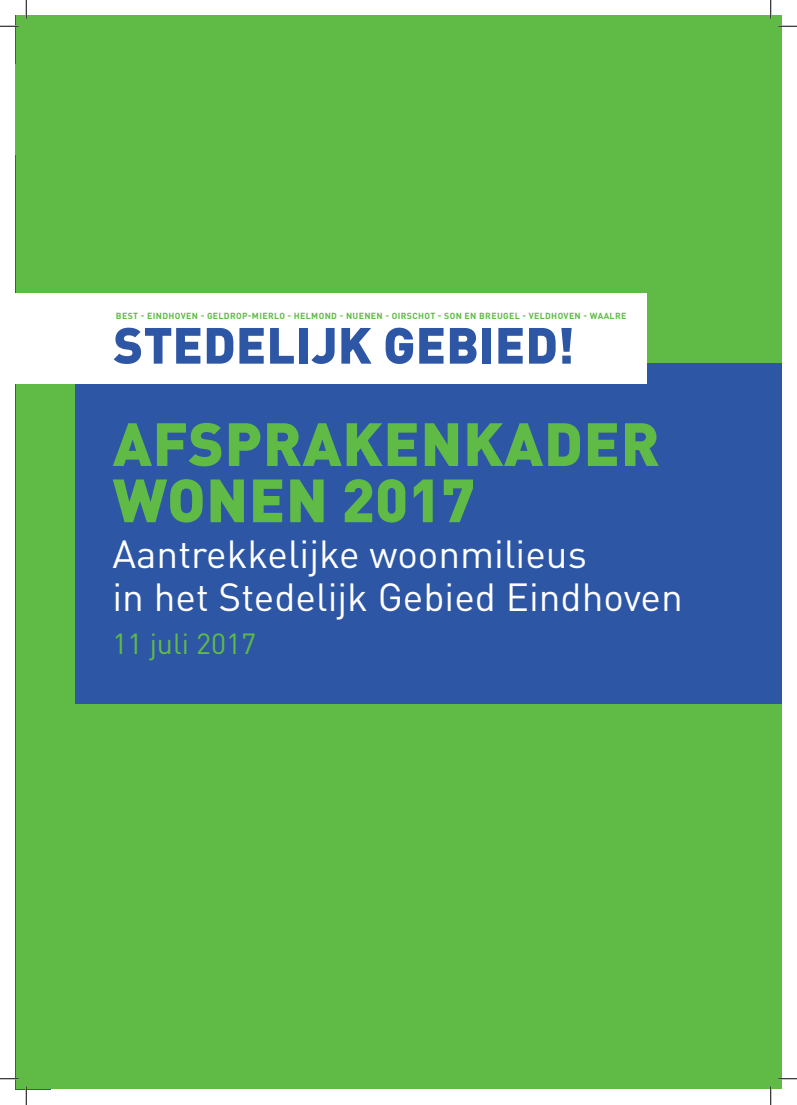
<style>
.page{position:relative;width:797px;height:1105px;background:#fff}
.page>*{position:absolute;margin:0;border:0;box-sizing:border-box;transform-origin:0 0}
.t1{font:900 60px/56.2px "DINOT";letter-spacing:.01em;color:#60bb46}
.t2{font:900 50.12px "DINOT";color:#2d56a5}
.t3{font:38.75px/42.5px "DINOT";color:#fff}
.t4{font:28.75px "DINOT";color:#60bb46}
.t5{font:700 8.75px "DINOT";letter-spacing:.04em;color:#60bb46}
</style>
<div class="page">
<div style="left:16px;top:16px;width:765px;height:1073px;background:#60bb46"></div>
<div style="left:75px;top:363px;width:706px;height:341px;background:#2d56a5"></div>
<div style="left:16px;top:294px;width:630px;height:90px;background:#fff"></div>
<svg style="left:0;top:25px;width:19px;height:2px"></svg>
<svg style="left:778px;top:25px;width:19px;height:2px"></svg>
<svg style="left:0;top:1078px;width:19px;height:1px"></svg>
<svg style="left:778px;top:1078px;width:19px;height:1px"></svg>
<svg style="left:25px;top:0;width:2px;height:19px"></svg>
<svg style="left:25px;top:1086px;width:2px;height:19px"></svg>
<svg style="left:770px;top:0;width:1px;height:19px"></svg>
<svg style="left:770px;top:1086px;width:1px;height:19px"></svg>
<p class="t5" style="left:116px;top:310px;width:512px">BEST - EINDHOVEN - GELDROP-MIERLO - HELMOND - NUENEN - OIRSCHOT - SON EN BREUGEL - VELDHOVEN - WAALRE</p>
<h2 class="t2" style="left:113px;top:311px;width:462px">STEDELIJK GEBIED!</h2>
<h1 class="t1" style="left:113px;top:414px;width:548px">AFSPRAKENKADER<br>WONEN 2017</h1>
<h3 class="t3" style="left:112px;top:532px;width:572px">Aantrekkelijke woonmilieus<br>in het Stedelijk Gebied Eindhoven</h3>
<h3 class="t4" style="left:112px;top:623px;width:145px">11 juli 2017</h3>
</div>
